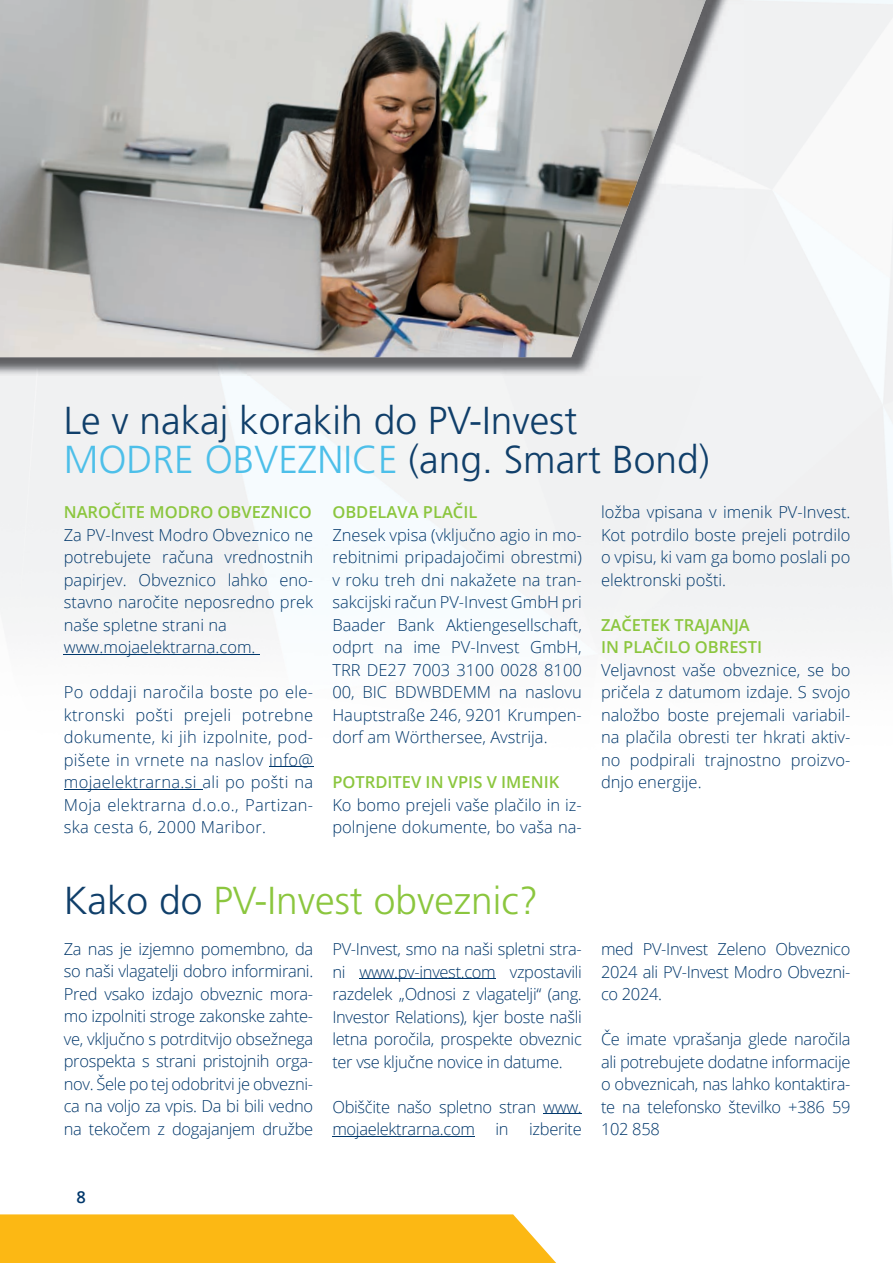
<style>
.page{position:relative;width:893px;height:1263px;background:#fff}
.page>*{position:absolute;margin:0;border:0;box-sizing:border-box;transform-origin:0 0}
.t1{font:300 39px/39px "Frutiger LT Pro";color:#103f6a}
.t2{font:300 39px "Frutiger LT Pro";color:#8bc63e}
.t3{font:300 16.5px/22.5px "Open Sans";color:#00376b;text-align:justify}
.t4{font:600 16.5px/22.5px "Open Sans";color:#8bc63e}
.t5{font:300 16.5px/22.5px "Open Sans";letter-spacing:-.02em;color:#00376b}
.t6{font:600 16.5px "Open Sans";color:#00376b}
.s1{color:#4dbfe9}
.s2{color:#103f6a}
</style>
<div class="page">
<img style="left:0;top:376px;width:736px;height:414px">
<div style="left:0;top:1214px;width:556px;height:49px;background:#fcb814"></div>
<img style="left:0;top:0;width:743px;height:376px">
<img style="left:0;top:0;width:706px;height:357px">
<hr style="left:64px;top:654px;width:196px;height:1px;background:#00376b">
<hr style="left:269px;top:766px;width:44px;height:1px;background:#00376b">
<hr style="left:64px;top:789px;width:138px;height:1px;background:#00376b">
<hr style="left:359px;top:978px;width:137px;height:1px;background:#00376b">
<hr style="left:543px;top:1113px;width:39px;height:1px;background:#00376b">
<hr style="left:332px;top:1136px;width:143px;height:1px;background:#00376b">
<h1 class="t1" style="left:64px;top:401px;width:647px">Le v nakaj korakih do PV-Invest<br><span class="s1">MODRE OBVEZNICE</span> (ang. Smart Bond)</h1>
<p class="t4" style="left:64px;top:501px;width:250px">NAROČITE MODRO OBVEZNICO</p>
<p class="t3" style="left:64px;top:523px;width:251px;text-align:left">Za PV-Invest Modro Obveznico ne potrebujete računa vrednostnih papirjev. Obveznico lahko eno&shy;stavno naročite neposredno prek naše spletne strani na www.mojaelektrarna.com.</p>
<p class="t3" style="left:64px;top:681px;width:251px">Po oddaji naročila boste po ele&shy;ktronski pošti prejeli potrebne dokumente, ki jih izpolnite, pod&shy;pišete in vrnete na naslov info@ mojaelektrarna.si ali po pošti na Moja elektrarna d.o.o., Partizan&shy;ska cesta 6, 2000 Maribor.</p>
<p class="t4" style="left:332px;top:501px;width:146px">OBDELAVA PLAČIL</p>
<p class="t3" style="left:332px;top:523px;width:251px">Znesek vpisa (vključno agio in mo&shy;rebitnimi pripadajočimi obrestmi) v roku treh dni nakažete na tran&shy;sakcijski račun PV-Invest GmbH pri Baader Bank Aktiengesellschaft, odprt na ime PV-Invest GmbH, TRR DE27 7003 3100 0028 8100<br>00, BIC BDWBDEMM na naslovu Hauptstraße 246, 9201 Krumpen&shy;dorf am Wörthersee, Avstrija.</p>
<p class="t4" style="left:332px;top:771px;width:228px">POTRDITEV IN VPIS V IMENIK</p>
<p class="t3" style="left:332px;top:793px;width:251px">Ko bomo prejeli vaše plačilo in iz&shy;polnjene dokumente, bo vaša na-</p>
<h1 class="t2" style="left:64px;top:877px;width:476px"><span class="s2">Kako do</span> PV-Invest obveznic?</h1>
<p class="t3" style="left:64px;top:937px;width:251px">Za nas je izjemno pomembno, da so naši vlagatelji dobro informirani.<br>Pred vsako izdajo obveznic mora&shy;mo izpolniti stroge zakonske zahte&shy;ve, vključno s potrditvijo obsežnega prospekta s strani pristojnih orga&shy;nov. Šele po tej odobritvi je obvezni&shy;ca na voljo za vpis. Da bi bili vedno na tekočem z dogajanjem družbe</p>
<p class="t3" style="left:332px;top:937px;width:251px">PV-Invest, smo na naši spletni stra&shy;ni www.pv-invest.com vzpostavili razdelek „Odnosi z vlagatelji“ (ang.<br>Investor Relations), kjer boste našli letna poročila, prospekte obveznic ter vse ključne novice in datume.</p>
<p class="t5" style="left:332px;top:1095px;width:251px">Obiščite našo spletno stran www. mojaelektrarna.com in izberite</p>
<p class="t3" style="left:601px;top:501px;width:251px">ložba vpisana v imenik PV-Invest.<br>Kot potrdilo boste prejeli potrdilo o vpisu, ki vam ga bomo poslali po elektronski pošti.</p>
<p class="t4" style="left:601px;top:613px;width:163px">ZAČETEK TRAJANJA<br>IN PLAČILO OBRESTI</p>
<p class="t3" style="left:601px;top:658px;width:251px">Veljavnost vaše obveznice, se bo pričela z datumom izdaje. S svojo naložbo boste prejemali variabil&shy;na plačila obresti ter hkrati aktiv&shy;no podpirali trajnostno proizvo&shy;dnjo energije.</p>
<p class="t3" style="left:601px;top:937px;width:251px">med PV-Invest Zeleno Obveznico 2024 ali PV-Invest Modro Obvezni&shy;co 2024.</p>
<p class="t3" style="left:601px;top:1027px;width:251px">Če imate vprašanja glede naročila ali potrebujete dodatne informacije o obveznicah, nas lahko kontaktira&shy;te na telefonsko številko +386 59<br>102 858</p>
<p class="t6" style="left:77px;top:1186px;width:11px">8</p>
</div>
